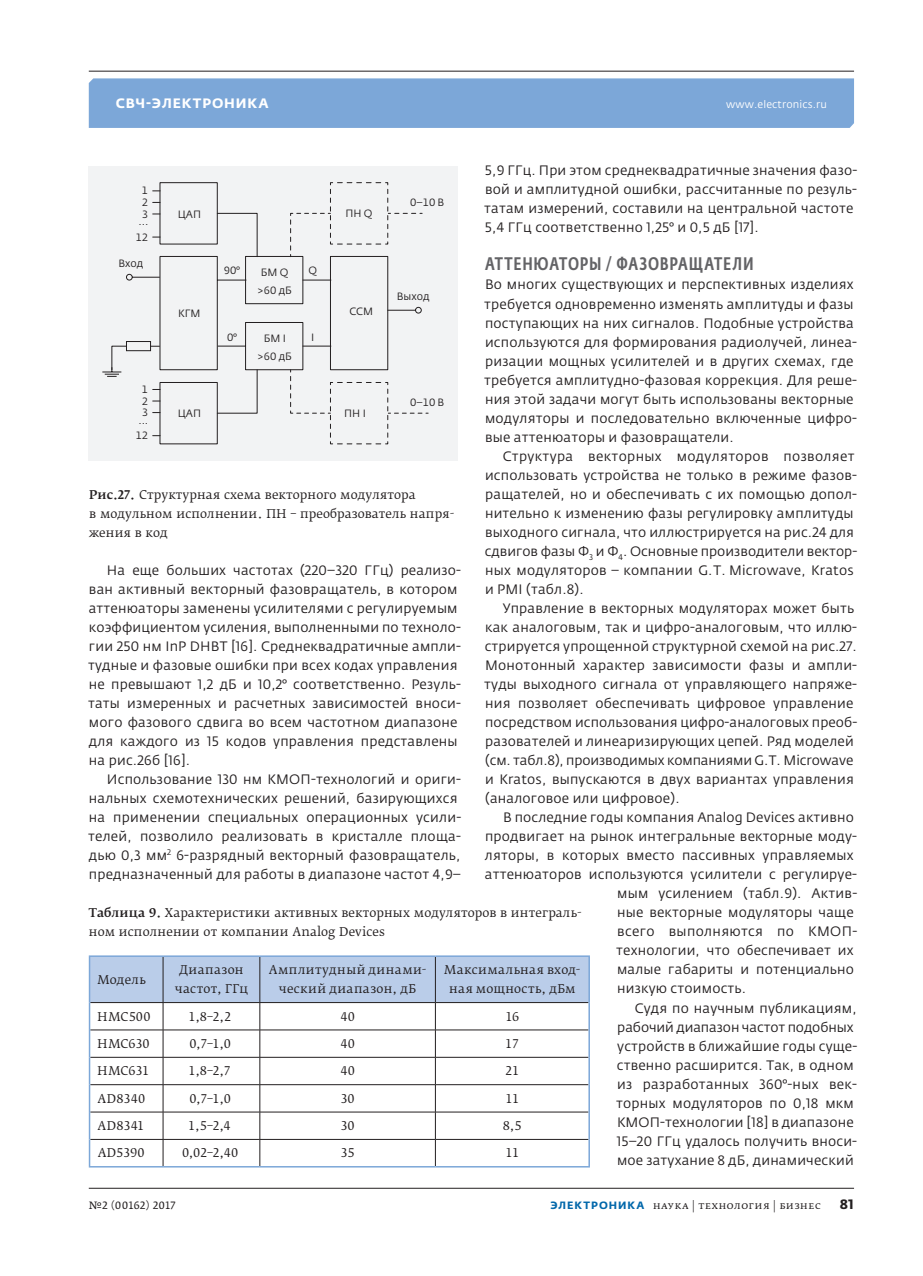
<style>
.page{position:relative;width:923px;height:1276px;background:#fff}
.page>*{position:absolute;margin:0;border:0;box-sizing:border-box;transform-origin:0 0}
.t1{font:500 18px "Fedra Sans Cond Pro";letter-spacing:.045em;color:#636366}
.t2{font:13.5px/19px "Fedra Sans Pro";letter-spacing:.015em;color:#231f20}
.t3{font:13.5px "Fedra Sans Pro";letter-spacing:-.005em;color:#231f20}
.t4{font:700 13.5px "Fedra Sans Alt Pro";letter-spacing:.06em;color:#fff}
.t5{font:700 13.5px "Fedra Sans Pro";color:#231f20}
.t6{font:12px/19px "Fedra Serif B Pro";letter-spacing:.005em;color:#231f20}
.t7{font:12px/19px "Fedra Serif B Pro";letter-spacing:.03em;color:#231f20;text-align:center}
.t8{font:12px/19px "Fedra Serif B Pro";letter-spacing:.025em;color:#231f20;text-align:center}
.t9{font:10.5px/11.6px "Fedra Sans Pro";color:#231f20;text-align:center}
.t10{font:10.5px "Fedra Serif B Pro";letter-spacing:.035em;color:#231f20}
.t11{font:10.5px "Fedra Sans Pro";letter-spacing:.015em;color:#fff}
.t12{font:10.5px "Fedra Serif A Pro";letter-spacing:.035em;color:#231f20}
.s1{font-weight:500}
.s2{font-family:"Fedra Sans Alt Pro";font-weight:700;color:#0067aa}
</style>
<div class="page">
<div style="left:89px;top:78px;width:765px;height:50px;background:#7ca7d8"></div>
<hr style="left:89px;top:71px;width:765px;height:1px;background:#231f20">
<hr style="left:89px;top:1188px;width:765px;height:1px;background:#231f20">
<div style="left:89px;top:166px;width:369px;height:295px;background:#f2f3f4"></div>
<svg style="left:102px;top:182px;width:326px;height:262px"></svg>
<hr style="left:89px;top:955px;width:74px;height:2px;background:#7ca7d8">
<hr style="left:163px;top:955px;width:97px;height:2px;background:#7ca7d8">
<hr style="left:260px;top:955px;width:175px;height:2px;background:#7ca7d8">
<hr style="left:435px;top:955px;width:155px;height:2px;background:#7ca7d8">
<hr style="left:588px;top:957px;width:2px;height:45px;background:#7ca7d8">
<hr style="left:588px;top:1002px;width:2px;height:28px;background:#7ca7d8">
<hr style="left:588px;top:1030px;width:2px;height:27px;background:#7ca7d8">
<hr style="left:588px;top:1057px;width:2px;height:27px;background:#7ca7d8">
<hr style="left:588px;top:1084px;width:2px;height:28px;background:#7ca7d8">
<hr style="left:588px;top:1112px;width:2px;height:27px;background:#7ca7d8">
<svg style="left:89px;top:956px;width:500px;height:210px"></svg>
<hr style="left:588px;top:1139px;width:2px;height:27px;background:#7ca7d8">
<hr style="left:89px;top:1166px;width:74px;height:1px;background:#7ca7d8">
<hr style="left:163px;top:1166px;width:97px;height:1px;background:#7ca7d8">
<hr style="left:260px;top:1166px;width:175px;height:1px;background:#7ca7d8">
<hr style="left:435px;top:1166px;width:155px;height:1px;background:#7ca7d8">
<p class="t4" style="left:116px;top:95px;width:154px">СВЧ-электроника</p>
<p class="t11" style="left:726px;top:98px;width:102px">www.electronics.ru</p>
<p class="t2" style="left:484px;top:161px;width:374px">5,9 ГГц. При этом среднеквадратичные значения фазо&shy;вой и амплитудной ошибки, рассчитанные по резуль&shy;татам измерений, составили на центральной частоте 5,4 ГГц соответственно 1,25° и 0,5 дБ [17].</p>
<h1 class="t1" style="left:485px;top:253px;width:270px">Аттенюаторы / фазовращатели</h1>
<p class="t2" style="left:484px;top:275px;width:374px">Во многих существующих и перспективных изделиях требуется одновременно изменять амплитуды и фазы поступающих на них сигналов. Подобные устройства используются для формирования радиолучей, линеа&shy;ризации мощных усилителей и в других схемах, где требуется амплитудно-фазовая коррекция. Для реше&shy;ния этой задачи могут быть использованы векторные модуляторы и последовательно включенные цифро&shy;вые аттенюаторы и фазовращатели.</p>
<p class="t2" style="left:485px;top:446px;width:374px;text-indent:18px">Структура векторных модуляторов позволяет использовать устройства не только в режиме фазов&shy;ращателей, но и обеспечивать с их помощью допол&shy;нительно к изменению фазы регулировку амплитуды выходного сигнала, что иллюстрируется на рис.24 для сдвигов фазы Φ<sub>3</sub> и Φ<sub>4</sub>. Основные производители вектор&shy;ных модуляторов – компании G.T. Microwave, Kratos и PMI (табл.8).</p>
<p class="t2" style="left:484px;top:598px;width:374px;text-indent:19px">Управление в векторных модуляторах может быть как аналоговым, так и цифро-аналоговым, что иллю&shy;стрируется упрощенной структурной схемой на рис.27.<br>Монотонный характер зависимости фазы и ампли&shy;туды выходного сигнала от управляющего напряже&shy;ния позволяет обеспечивать цифровое управление посредством использования цифро-аналоговых преоб&shy;разователей и линеаризирующих цепей. Ряд моделей (см. табл.8), производимых компаниями G.T. Microwave и Kratos, выпускаются в двух вариантах управления (аналоговое или цифровое).</p>
<p class="t2" style="left:503px;top:808px;width:352px">В последние годы компания Analog Devices активно</p>
<p class="t2" style="left:485px;top:827px;width:373px">продвигает на рынок интегральные векторные моду-</p>
<p class="t2" style="left:485px;top:846px;width:370px">ляторы, в которых вместо пассивных управляемых</p>
<p class="t2" style="left:485px;top:865px;width:374px">аттенюаторов используются усилители с регулируе-</p>
<p class="t2" style="left:617px;top:884px;width:242px">мым усилением (табл.9). Актив-</p>
<p class="t2" style="left:617px;top:903px;width:238px">ные векторные модуляторы чаще</p>
<p class="t2" style="left:617px;top:922px;width:242px">всего выполняются по КМОП-</p>
<p class="t2" style="left:616px;top:941px;width:239px">технологии, что обеспечивает их</p>
<p class="t2" style="left:617px;top:960px;width:238px">малые габариты и потенциально</p>
<p class="t2" style="left:617px;top:979px;width:131px">низкую стоимость.</p>
<p class="t2" style="left:635px;top:998px;width:223px">Судя по научным публикациям,</p>
<p class="t3" style="left:617px;top:1018px;width:238px">рабочий диапазон частот подобных</p>
<p class="t2" style="left:617px;top:1036px;width:241px">устройств в ближайшие годы суще-</p>
<p class="t2" style="left:617px;top:1055px;width:238px">ственно расширится. Так, в одном</p>
<p class="t2" style="left:617px;top:1074px;width:241px">из разработанных 360°-ных век-</p>
<p class="t2" style="left:616px;top:1093px;width:239px">торных модуляторов по 0,18 мкм</p>
<p class="t2" style="left:617px;top:1112px;width:238px">КМОП-технологии [18] в диапазоне</p>
<p class="t2" style="left:617px;top:1131px;width:242px">15–20 ГГц удалось получить вноси-</p>
<p class="t2" style="left:617px;top:1150px;width:238px">мое затухание 8 дБ, динамический</p>
<p class="t9" style="left:142px;top:185px;width:8px;text-align:justify">1<br>2<br>3</p>
<p class="t9" style="left:410px;top:197px;width:36px">0–10 B</p>
<p class="t9" style="left:136px;top:213px;width:14px;line-height:15.6px;text-align:left">...<br>12</p>
<p class="t9" style="left:345px;top:207px;width:29px">ПН Q</p>
<p class="t9" style="left:178px;top:209px;width:25px">ЦАП</p>
<p class="t9" style="left:118px;top:258px;width:26px">Вход</p>
<p class="t9" style="left:224px;top:264px;width:18px">90°</p>
<p class="t9" style="left:308px;top:264px;width:10px">Q</p>
<p class="t9" style="left:258px;top:263px;width:36px;line-height:17.9px">БМ Q &gt;60 дБ</p>
<p class="t9" style="left:258px;top:329px;width:36px;line-height:17.9px">БМ I &gt;60 дБ</p>
<p class="t9" style="left:397px;top:291px;width:34px">Выход</p>
<p class="t9" style="left:178px;top:307px;width:24px">КГМ</p>
<p class="t9" style="left:349px;top:306px;width:25px">ССМ</p>
<p class="t9" style="left:227px;top:332px;width:11px">0°</p>
<p class="t9" style="left:311px;top:332px;width:5px">I</p>
<p class="t9" style="left:142px;top:383px;width:8px;text-align:justify">1<br>2<br>3</p>
<p class="t9" style="left:136px;top:412px;width:14px;line-height:15.6px;text-align:left">...<br>12</p>
<p class="t9" style="left:410px;top:397px;width:36px">0–10 B</p>
<p class="t9" style="left:178px;top:407px;width:25px">ЦАП</p>
<p class="t9" style="left:344px;top:407px;width:23px">ПН I</p>
<p class="t6" style="left:89px;top:485px;width:366px"><span class="s1">Рис.27.</span> Структурная схема векторного модулятора<br>в модульном исполнении. ПН – преобразователь напря&shy;жения в код</p>
<p class="t2" style="left:88px;top:560px;width:374px;text-indent:19px">На еще больших частотах (220–320 ГГц) реализо&shy;ван активный векторный фазовращатель, в котором аттенюаторы заменены усилителями с регулируемым коэффициентом усиления, выполненными по техноло&shy;гии 250 нм InP DHBT [16]. Среднеквадратичные ампли&shy;тудные и фазовые ошибки при всех кодах управления не превышают 1,2 дБ и 10,2° соответственно. Резуль&shy;таты измеренных и расчетных зависимостей вноси&shy;мого фазового сдвига во всем частотном диапазоне для каждого из 15 кодов управления представлены на рис.26б [16].</p>
<p class="t2" style="left:88px;top:770px;width:375px;text-indent:19px">Использование 130 нм КМОП-технологий и ориги&shy;нальных схемотехнических решений, базирующихся на применении специальных операционных усили&shy;телей, позволило реализовать в кристалле площа&shy;дью 0,3 мм<sup>2</sup> 6-разрядный векторный фазовращатель, предназначенный для работы в диапазоне частот 4,9–</p>
<p class="t6" style="left:89px;top:903px;width:494px"><span class="s1">Таблица 9.</span> Характеристики активных векторных модуляторов в интеграль&shy;ном исполнении от компании Analog Devices</p>
<p class="t6" style="left:98px;top:970px;width:50px">Модель</p>
<p class="t6" style="left:175px;top:960px;width:75px;text-align:center">Диапазон частот, ГГц</p>
<p class="t7" style="left:269px;top:960px;width:159px">Амплитудный динами&shy;ческий диапазон, дБ</p>
<p class="t8" style="left:444px;top:960px;width:138px">Максимальная вход&shy;ная мощность, дБм</p>
<p class="t6" style="left:98px;top:1006px;width:54px">HMC500</p>
<p class="t6" style="left:188px;top:1006px;width:44px">1,8–2,2</p>
<p class="t6" style="left:340px;top:1006px;width:16px">40</p>
<p class="t6" style="left:505px;top:1006px;width:15px">16</p>
<p class="t6" style="left:98px;top:1034px;width:54px">HMC630</p>
<p class="t6" style="left:189px;top:1034px;width:43px">0,7–1,0</p>
<p class="t6" style="left:340px;top:1034px;width:16px">40</p>
<p class="t6" style="left:505px;top:1034px;width:16px">17</p>
<p class="t6" style="left:98px;top:1061px;width:53px">HMC631</p>
<p class="t6" style="left:188px;top:1061px;width:44px">1,8–2,7</p>
<p class="t6" style="left:340px;top:1061px;width:16px">40</p>
<p class="t6" style="left:505px;top:1061px;width:16px">21</p>
<p class="t6" style="left:98px;top:1089px;width:49px">AD8340</p>
<p class="t6" style="left:189px;top:1089px;width:43px">0,7–1,0</p>
<p class="t6" style="left:340px;top:1089px;width:16px">30</p>
<p class="t6" style="left:505px;top:1089px;width:15px">11</p>
<p class="t6" style="left:98px;top:1116px;width:48px">AD8341</p>
<p class="t6" style="left:188px;top:1116px;width:44px">1,5–2,4</p>
<p class="t6" style="left:340px;top:1116px;width:16px">30</p>
<p class="t6" style="left:503px;top:1116px;width:20px">8,5</p>
<p class="t6" style="left:98px;top:1143px;width:48px">AD5390</p>
<p class="t6" style="left:182px;top:1143px;width:58px">0,02–2,40</p>
<p class="t6" style="left:341px;top:1143px;width:16px">35</p>
<p class="t6" style="left:505px;top:1143px;width:15px">11</p>
<p class="t12" style="left:89px;top:1198px;width:88px">№2 (00162) 2017</p>
<p class="t10" style="left:550px;top:1198px;width:272px"><span class="s2">ЭЛЕКТРОНИКА</span> наука | технология | бизнес</p>
<p class="t5" style="left:840px;top:1195px;width:16px">81</p>
</div>
